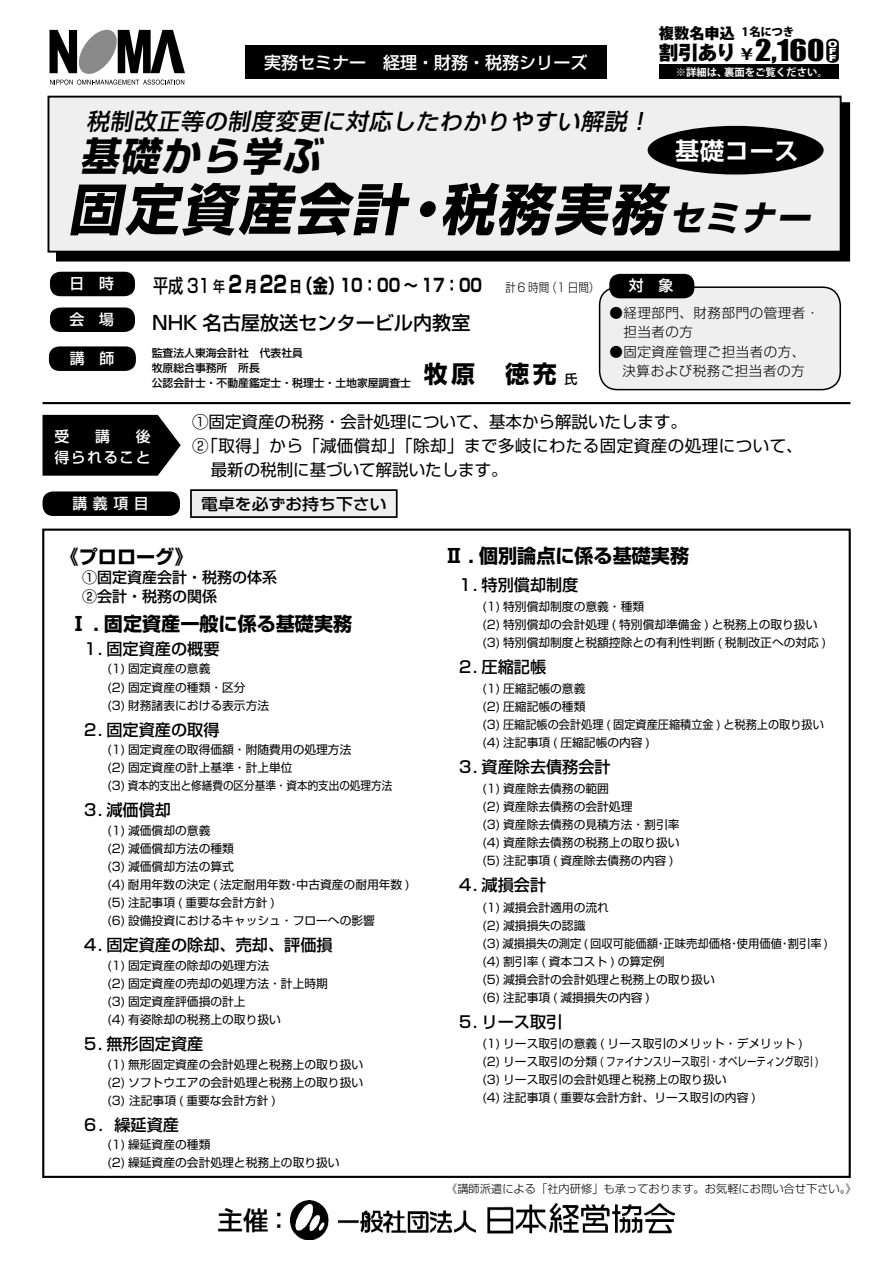
<style>
.page{position:relative;width:893px;height:1263px;background:#fff}
.page>*{position:absolute;margin:0;border:0;box-sizing:border-box;transform-origin:0 0}
.t1{font:italic 700 55.2px "Shin Go Pro";color:#000}
.t2{font:italic 700 39.3px "Shin Go Pro";color:#000}
.t3{font:27.6px "Impact";color:#000;scale:1.18 1}
.t4{font:500 25.5px "Shin Go Pro";color:#000}
.t5{font:700 24.15px "Shin Go Pro De";letter-spacing:.03em;color:#fff}
.t6{font:700 23.85px "Shin Go Pro";color:#000}
.t7{font:700 23.1px "Shin Go Pro";color:#000;scale:.72 1}
.t8{font:italic 500 22.8px "Shin Go Pro";color:#000}
.t9{font:800 19.65px "Gothic MB101 Pro";color:#000}
.t10{font:500 19.2px "Shin Go Pro";color:#000}
.t11{font:700 19.2px "Shin Go Pro";color:#000;scale:.79 1}
.t12{font:500 19.2px "Shin Go Pro";color:#000;scale:.79 1}
.t13{font:700 19.05px "Shin Go Pro";color:#000}
.t14{font:700 18px "Shin Go Pro";color:#000;scale:.79 1}
.t15{font:500 16.95px "Shin Go Pro";color:#fff}
.t16{font:16.5px "Shin Go Pro";color:#000}
.t17{font:16.5px "Shin Go Pro";letter-spacing:.03em;color:#000}
.t18{font:500 16.2px "Shin Go Pro";color:#000}
.t19{font:500 15.75px "Shin Go Pro";color:#000;scale:1.07 1}
.t20{font:800 15.15px "Gothic MB101 Pro";color:#000}
.t21{font:500 15px/19.5px "Shin Go Pro";color:#000}
.t22{font:700 15px "Shin Go Pro";color:#000;scale:.79 1}
.t23{font:500 15px "Shin Go Pro";color:#000;scale:.79 1}
.t24{font:700 15px "Gothic MB101 Pro";color:#000}
.t25{font:500 14.85px/21.3px "Shin Go Pro";letter-spacing:.09em;color:#fff;text-align:right}
.t26{font:300 13.5px/19.5px "Shin Go Pro";letter-spacing:.04em;color:#000}
.t27{font:500 13.2px "Shin Go Pro";color:#000}
.t28{font:300 12px "Shin Go Pro";letter-spacing:.065em;color:#000;scale:.88 1}
.t29{font:11.7px/18px "Shin Go Pro";color:#000}
.t30{font:11.7px "Shin Go Pro";color:#000;scale:.96 1}
.t31{font:800 11.4px "Koz Go Pr 6 N";letter-spacing:-.02em;color:#000}
.t32{font:300 11.25px "Shin Go Pro";color:#000}
.t33{font:500 10.8px/15px "Shin Go Pro";color:#000}
.t34{font:700 10.35px "Koz Go Pro";color:#fff}
.t35{font:900 8.4px "Arial";color:#fff;scale:1.42 1}
.s1{font-size:34.95px}
.s2{font-size:14.85px}
</style>
<div class="page">
<div style="left:50px;top:307px;width:85px;height:25px;background:#000;border-radius:11px"></div>
<div style="left:50px;top:272px;width:85px;height:24px;background:#000;border-radius:11px"></div>
<div style="left:57px;top:103px;width:792px;height:158px;background:#000"></div>
<div style="left:47px;top:95px;width:795px;height:159px;background:#efefef"></div>
<div style="left:600px;top:287px;width:240px;height:103px;background:#efefef;border-radius:18px"></div>
<div style="left:599px;top:286px;width:242px;height:104px;border:2px solid #000;border-radius:18px"></div>
<div style="left:609px;top:274px;width:85px;height:24px;background:#000;border-radius:11px"></div>
<div style="left:43px;top:491px;width:137px;height:25px;background:#000;border-radius:11px"></div>
<hr style="left:43px;top:402px;width:807px;height:2px;background:#000">
<div style="left:49px;top:346px;width:87px;height:25px;background:#000;border-radius:11px"></div>
<div style="left:648px;top:126px;width:176px;height:48px;background:#000;border-radius:50%"></div>
<svg style="left:50px;top:30px;width:135px;height:55px"></svg>
<div style="left:245px;top:46px;width:362px;height:33px;background:#000"></div>
<svg style="left:43px;top:415px;width:138px;height:61px;background:#191919"></svg>
<div style="left:53px;top:426px;width:99px;height:41px;border:2px solid #000"></div>
<svg style="left:826px;top:39px;width:13px;height:24px"></svg>
<div style="left:659px;top:64px;width:180px;height:15px;background:#000"></div>
<img style="left:290px;top:1200px;width:385px;height:39px">
<div style="left:191px;top:490px;width:206px;height:27px;background:#efefef"></div>
<div style="left:190px;top:489px;width:208px;height:29px;border:2px solid #000"></div>
<h3 class="t15" style="left:264px;top:48px;width:325px">実務セミナー　経理・財務・税務シリーズ</h3>
<h3 class="t8" style="left:86px;top:102px;width:548px">税制改正等の制度変更に対応したわかりやすい解説</h3>
<h3 class="t8" style="left:627px;top:102px;width:30px">!</h3>
<p class="t20" style="left:659px;top:20px;width:77px">複数名申込</p>
<h3 class="t9" style="left:659px;top:36px;width:78px">割引あり</h3>
<p class="t31" style="left:742px;top:25px;width:54px">1名につき</p>
<p class="t34" style="left:724px;top:65px;width:105px">裏面をご覧ください。</p>
<h3 class="t3" style="left:755px;top:29px;width:60px">2,160</h3>
<p class="t35" style="left:828px;top:37px;width:8px">O</p>
<p class="t35" style="left:829px;top:45px;width:7px">F</p>
<p class="t24" style="left:739px;top:42px;width:16px">￥</p>
<p class="t35" style="left:829px;top:52px;width:7px">F</p>
<p class="t34" style="left:676px;top:65px;width:53px">※詳細は、</p>
<h2 class="t2" style="left:80px;top:125px;width:251px">基礎から学ぶ</h2>
<h1 class="t1" style="left:68px;top:165px;width:753px">固定資産会計税務実務<span class="s1">セミナー</span></h1>
<h3 class="t5" style="left:675px;top:131px;width:125px">基礎コース</h3>
<h1 class="t1" style="left:397px;top:165px;width:69px">・</h1>
<p class="t25" style="left:69px;top:271px;width:46px">日　時</p>
<h3 class="t7" style="left:229px;top:266px;width:20px">2</h3>
<h3 class="t7" style="left:260px;top:266px;width:39px">22</h3>
<h3 class="t12" style="left:153px;top:270px;width:74px">平成 31</h3>
<h3 class="t11" style="left:290px;top:270px;width:69px">金（<span class="s2">日</span> ）</h3>
<p class="t23" style="left:213px;top:274px;width:16px">年</p>
<p class="t22" style="left:245px;top:274px;width:16px">月</p>
<h3 class="t14" style="left:340px;top:271px;width:182px">10：00〜 17：00</h3>
<p class="t28" style="left:547px;top:278px;width:62px">（1 日間(</p>
<p class="t28" style="left:506px;top:278px;width:51px">計6時間</p>
<p class="t25" style="left:629px;top:273px;width:46px">対　象</p>
<p class="t25" style="left:69px;top:307px;width:46px">会　場</p>
<p class="t25" style="left:70px;top:346px;width:46px">講　師</p>
<h3 class="t10" style="left:152px;top:307px;width:320px">NHK 名古屋放送センタービル内教室</h3>
<p class="t33" style="left:152px;top:344px;width:153px">監査法人東海会計社　代表社員</p>
<p class="t33" style="left:152px;top:359px;width:261px">牧原総合事務所　所長<br>公認会計士・不動産鑑定士・税理士・土地家屋調査士</p>
<h3 class="t6" style="left:424px;top:355px;width:134px">牧原　徳充</h3>
<p class="t27" style="left:564px;top:368px;width:15px">氏</p>
<p class="t26" style="left:609px;top:301px;width:212px">●経理部門、財務部門の管理者・　担当者の方</p>
<p class="t26" style="left:609px;top:340px;width:198px">●固定資産管理ご担当者の方、　決算および税務ご担当者の方</p>
<p class="t25" style="left:55px;top:424px;width:98px">後<br>得られること</p>
<p class="t25" style="left:55px;top:424px;width:16px">受</p>
<p class="t25" style="left:95px;top:424px;width:16px">講</p>
<p class="t25" style="left:72px;top:491px;width:78px">講義項目</p>
<h3 class="t16" style="left:192px;top:408px;width:496px">①固定資産の税務・会計処理について、基本から解説いたします。</h3>
<h3 class="t17" style="left:192px;top:432px;width:612px">②「取得」から「減価償却」「除却」まで多岐にわたる固定資産の処理について、</h3>
<h3 class="t16" style="left:211px;top:456px;width:299px">最新の税制に基づいて解説いたします。</h3>
<h3 class="t19" style="left:201px;top:491px;width:175px">電卓を必ずお持ち下さい</h3>
<h3 class="t13" style="left:60px;top:541px;width:135px">《プロローグ《</h3>
<p class="t21" style="left:82px;top:565px;width:197px">①固定資産会計・税務の体系<br>②会計・税務の関係</p>
<h3 class="t13" style="left:69px;top:608px;width:284px">Ⅰ . 固定資産一般に係る基礎実務</h3>
<h3 class="t18" style="left:82px;top:635px;width:139px">１. 固定資産の概要</h3>
<p class="t29" style="left:108px;top:659px;width:163px">1( ) 固定資産の意義<br>2( ) 固定資産の種類・区分<br>3( ) 財務諸表における表示方法</p>
<h3 class="t18" style="left:82px;top:716px;width:139px">２. 固定資産の取得</h3>
<p class="t29" style="left:108px;top:739px;width:286px">1( ) 固定資産の取得価額・附随費用の処理方法<br>2( ) 固定資産の計上基準・計上単位<br>3( ) 資本的支出と修繕費の区分基準・資本的支出の処理方法</p>
<h3 class="t18" style="left:82px;top:797px;width:91px">３. 減価償却</h3>
<p class="t29" style="left:108px;top:820px;width:128px">1( ) 減価償却の意義<br>2( ) 減価償却方法の種類<br>3( ) 減価償却方法の算式</p>
<p class="t29" style="left:297px;top:874px;width:114px">中古資産の耐用年数 (</p>
<p class="t29" style="left:108px;top:874px;width:269px">4( ) 耐用年数の決定 ( 法定耐用年数<br>5( ) 注記事項 ( 重要な会計方針 (<br>6( ) 設備投資におけるキャッシュ・フローへの影響</p>
<h3 class="t18" style="left:82px;top:932px;width:252px">４. 固定資産の除却、売却、評価損</h3>
<p class="t29" style="left:108px;top:955px;width:222px">1( ) 固定資産の除却の処理方法<br>2( ) 固定資産の売却の処理方法・計上時期<br>3( ) 固定資産評価損の計上<br>4( ) 有姿除却の税務上の取り扱い</p>
<h3 class="t18" style="left:82px;top:1030px;width:123px">５. 無形固定資産</h3>
<p class="t29" style="left:108px;top:1054px;width:257px;text-align:justify">1( ) 無形固定資産の会計処理と税務上の取り扱い2( ) ソフトウエアの会計処理と税務上の取り扱い3( ) 注記事項 ( 重要な会計方針 (</p>
<h3 class="t18" style="left:82px;top:1111px;width:98px">６．繰延資産</h3>
<p class="t29" style="left:108px;top:1134px;width:234px">1( ) 繰延資産の種類<br>2( ) 繰延資産の会計処理と税務上の取り扱い</p>
<p class="t29" style="left:288px;top:874px;width:13px">・</p>
<h3 class="t4" style="left:218px;top:1199px;width:76px">主催：</h3>
<h3 class="t13" style="left:444px;top:541px;width:246px">Ⅱ . 個別論点に係る基礎実務</h3>
<h3 class="t18" style="left:457px;top:571px;width:123px">１. 特別償却制度</h3>
<p class="t29" style="left:483px;top:596px;width:345px">1( ) 特別償却制度の意義・種類<br>2( ) 特別償却の会計処理 ( 特別償却準備金 ) と税務上の取り扱い<br>3( ) 特別償却制度と税額控除との有利性判断 ( 税制改正への対応 (</p>
<h3 class="t18" style="left:457px;top:653px;width:91px">２. 圧縮記帳</h3>
<p class="t29" style="left:483px;top:678px;width:343px">1( ) 圧縮記帳の意義<br>2( ) 圧縮記帳の種類<br>3( ) 圧縮記帳の会計処理 ( 固定資産圧縮積立金 ) と税務上の取り扱い<br>4( ) 注記事項 ( 圧縮記帳の内容 (</p>
<h3 class="t18" style="left:457px;top:754px;width:155px">３. 資産除去債務会計</h3>
<p class="t29" style="left:483px;top:778px;width:198px">1( ) 資産除去債務の範囲<br>2( ) 資産除去債務の会計処理<br>3( ) 資産除去債務の見積方法・割引率<br>4( ) 資産除去債務の税務上の取り扱い<br>5( ) 注記事項 ( 資産除去債務の内容 (</p>
<h3 class="t18" style="left:457px;top:872px;width:91px">４. 減損会計</h3>
<p class="t29" style="left:483px;top:897px;width:128px">1( ) 減損会計適用の流れ<br>2( ) 減損損失の認識</p>
<p class="t30" style="left:788px;top:933px;width:43px">割引率 (</p>
<p class="t29" style="left:483px;top:933px;width:234px">3( ) 減損損失の測定 ( 回収可能価額<br>4( ) 割引率 ( 資本コスト ) の算定例<br>5( ) 減損会計の会計処理と税務上の取り扱い<br>6( ) 注記事項 ( 減損損失の内容 (</p>
<h3 class="t18" style="left:457px;top:1008px;width:107px">５. リース取引</h3>
<p class="t29" style="left:483px;top:1033px;width:338px">1( ) リース取引の意義 ( リース取引のメリット・デメリット (<br>2( ) リース取引の分類 ( ファイナンスリース取引・オペレーティング取引 (<br>3( ) リース取引の会計処理と税務上の取り扱い<br>4( ) 注記事項 ( 重要な会計方針、リース取引の内容 (</p>
<p class="t30" style="left:664px;top:933px;width:72px">正味売却価格</p>
<p class="t30" style="left:737px;top:933px;width:49px">使用価値</p>
<p class="t30" style="left:655px;top:933px;width:13px">・</p>
<p class="t30" style="left:728px;top:933px;width:13px">・</p>
<p class="t30" style="left:779px;top:933px;width:13px">・</p>
<p class="t32" style="left:446px;top:1180px;width:412px">《講師派遣による「社内研修」も承っております。お気軽にお問い合せ下さい《。</p>
</div>
